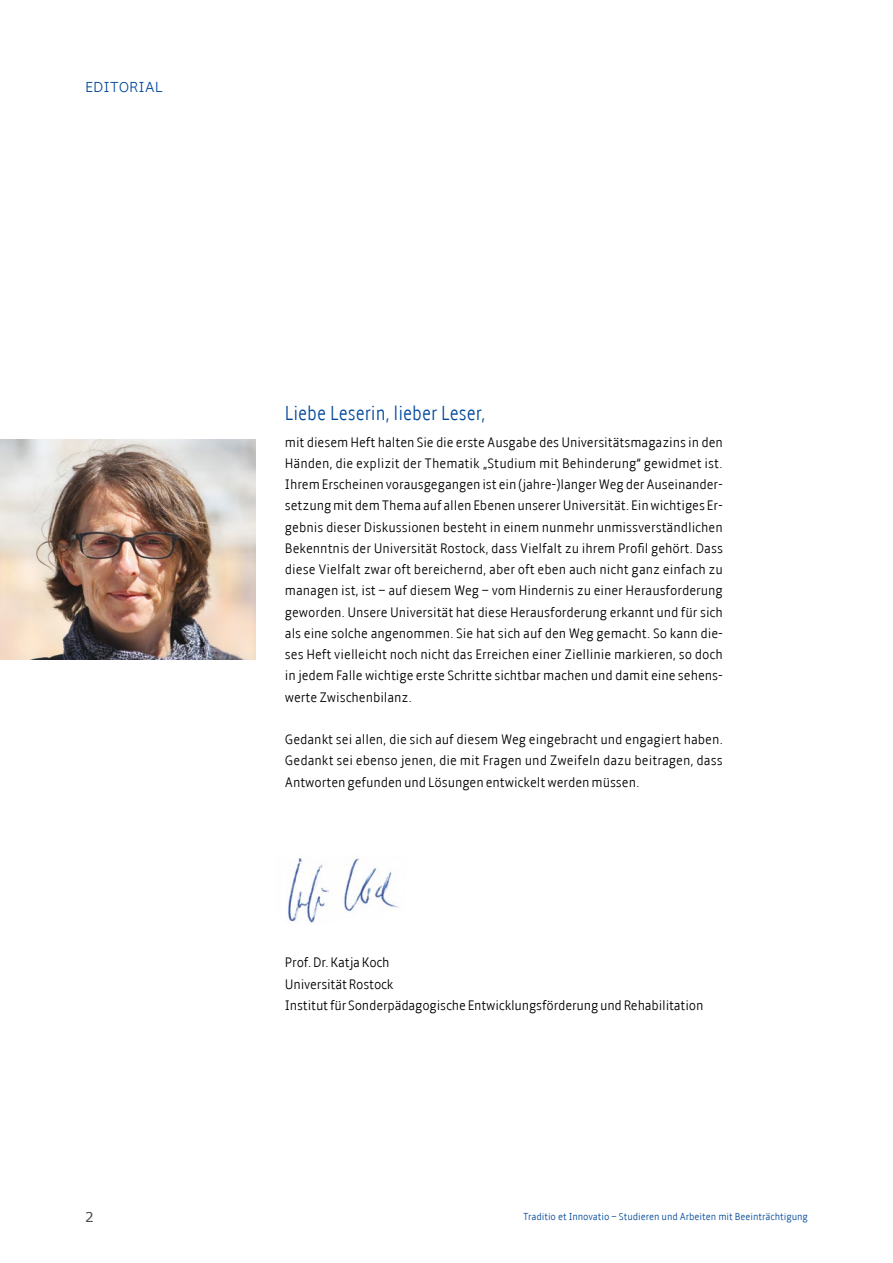
<style>
.page{position:relative;width:893px;height:1263px;background:#fff}
.page>*{position:absolute;margin:0;border:0;box-sizing:border-box;transform-origin:0 0}
.t1{font:300 condensed 21px "Amble";color:#00489a;scale:.9 1}
.t2{font:300 15px "Amble";color:#00489a}
.t3{font:300 condensed 14.25px/21.3px "Amble";letter-spacing:-.01em;color:#000;text-align:justify}
.t4{font:13.5px "Verdana";color:#4a4a49}
.t5{font:300 condensed 10.5px "Amble";letter-spacing:-.005em;color:#00489a}
</style>
<div class="page">
<img style="left:0;top:439px;width:255px;height:220px">
<img style="left:288px;top:857px;width:112px;height:66px">
<p class="t2" style="left:85px;top:79px;width:79px">EDITORIAL</p>
<h1 class="t1" style="left:285px;top:401px;width:224px">Liebe Leserin, lieber Leser,</h1>
<p class="t3" style="left:285px;top:431px;width:440px">mit diesem Heft halten Sie die erste Ausgabe des Universitätsmagazins in den Händen, die explizit der Thematik „Studium mit Behinderung“ gewidmet ist.<br>Ihrem Erscheinen vorausgegangen ist ein (jahre-)langer Weg der Auseinander&shy;setzung mit dem Thema auf allen Ebenen unserer Universität. Ein wichtiges Er&shy;gebnis dieser Diskussionen besteht in einem nunmehr unmissverständlichen Bekenntnis der Universität Rostock, dass Vielfalt zu ihrem Profil gehört. Dass diese Vielfalt zwar oft bereichernd, aber oft eben auch nicht ganz einfach zu managen ist, ist – auf diesem Weg – vom Hindernis zu einer Herausforderung geworden. Unsere Universität hat diese Herausforderung erkannt und für sich als eine solche angenommen. Sie hat sich auf den Weg gemacht. So kann die&shy;ses Heft vielleicht noch nicht das Erreichen einer Ziellinie markieren, so doch in jedem Falle wichtige erste Schritte sichtbar machen und damit eine sehens&shy;werte Zwischenbilanz.</p>
<p class="t3" style="left:285px;top:729px;width:440px">Gedankt sei allen, die sich auf diesem Weg eingebracht und engagiert haben.<br>Gedankt sei ebenso jenen, die mit Fragen und Zweifeln dazu beitragen, dass Antworten gefunden und Lösungen entwickelt werden müssen.</p>
<p class="t3" style="left:285px;top:952px;width:420px;text-align:left">Prof. Dr. Katja Koch<br>Universität Rostock<br>Institut für Sonderpädagogische Entwicklungsförderung und Rehabilitation</p>
<p class="t4" style="left:85px;top:1208px;width:10px">2</p>
<p class="t5" style="left:523px;top:1210px;width:286px">Traditio et Innovatio – Studieren und Arbeiten mit Beeinträchtigung</p>
</div>
